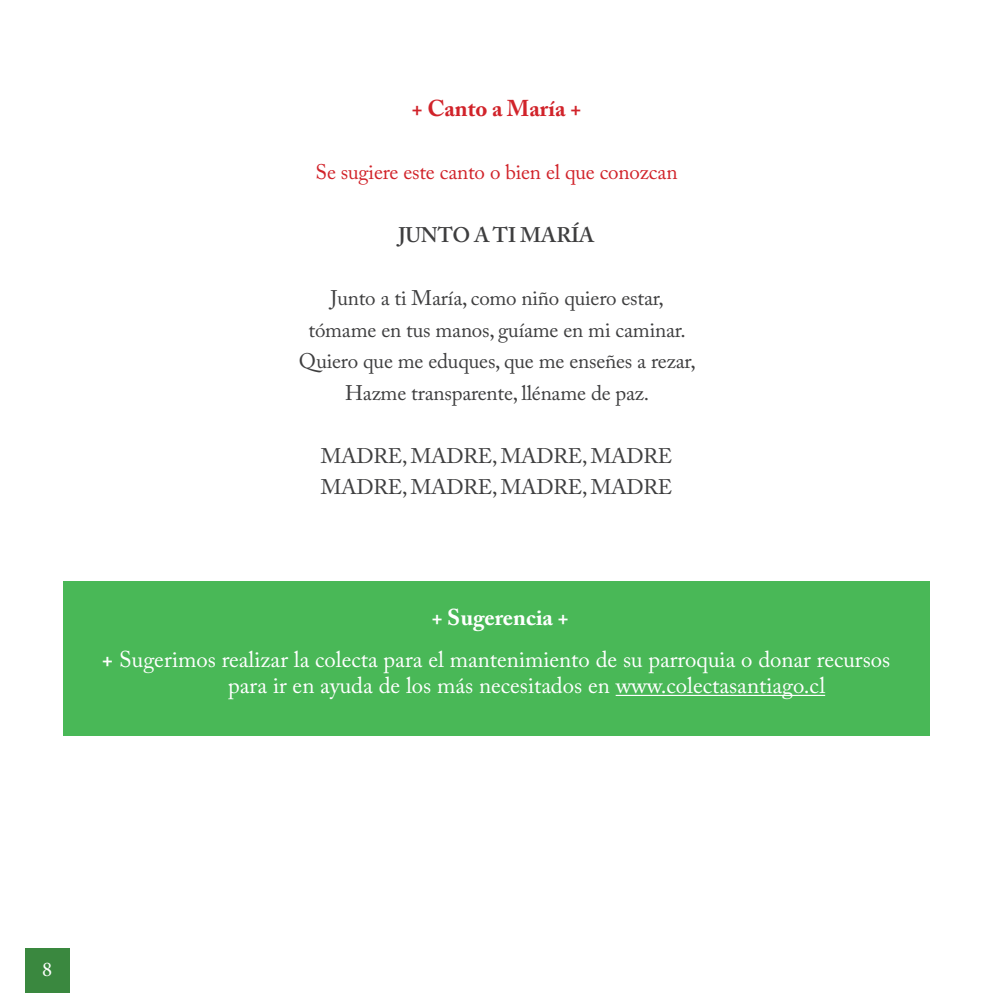
<style>
.page{position:relative;width:993px;height:993px;background:#fff}
.page>*{position:absolute;margin:0;border:0;box-sizing:border-box;transform-origin:0 0}
.t1{font:22.75px/26.2px "Adobe Caslon Pro";color:#fff}
.t2{font:700 22.75px "Adobe Caslon Pro";color:#d1232a}
.t3{font:700 22.75px "Adobe Caslon Pro";color:#fff}
.t4{font:21px "Adobe Caslon Pro";letter-spacing:-.01em;color:#3e3e3f}
.t5{font:21px "Adobe Caslon Pro";letter-spacing:-.01em;color:#d1232a}
.t6{font:600 21px "Adobe Caslon Pro";letter-spacing:-.01em;color:#3e3e3f}
.t7{font:21px "Minion Pro";color:#fff}
.s1{font-weight:700}
</style>
<div class="page">
<div style="left:25px;top:947px;width:44px;height:45px;background:#3a883f"></div>
<div style="left:63px;top:581px;width:865px;height:154px;background:#49b857"></div>
<hr style="left:615px;top:694px;width:209px;height:1px;background:#fff">
<p class="t2" style="left:411px;top:95px;width:172px">+ Canto a María +</p>
<p class="t5" style="left:315px;top:159px;width:363px">Se sugiere este canto o bien el que conozcan</p>
<p class="t6" style="left:398px;top:222px;width:198px">JUNTO A TI MARÍA</p>
<p class="t4" style="left:330px;top:285px;width:334px">Junto a ti María, como niño quiero estar,</p>
<p class="t4" style="left:308px;top:317px;width:378px">tómame en tus manos, guíame en mi caminar.</p>
<p class="t4" style="left:299px;top:348px;width:398px">Quiero que me eduques, que me enseñes a rezar,</p>
<p class="t4" style="left:345px;top:380px;width:305px">Hazme transparente, lléname de paz.</p>
<p class="t4" style="left:321px;top:443px;width:353px">MADRE, MADRE, MADRE, MADRE</p>
<p class="t4" style="left:321px;top:474px;width:353px">MADRE, MADRE, MADRE, MADRE</p>
<p class="t3" style="left:431px;top:603px;width:139px">+ Sugerencia +</p>
<p class="t1" style="left:228px;top:645px;width:663px;text-indent:-126px"><span class="s1">+</span> Sugerimos realizar la colecta para el mantenimiento de su parroquia o donar recursos para ir en ayuda de los más necesitados en www.colectasantiago.cl</p>
<p class="t7" style="left:42px;top:954px;width:12px">8</p>
</div>
